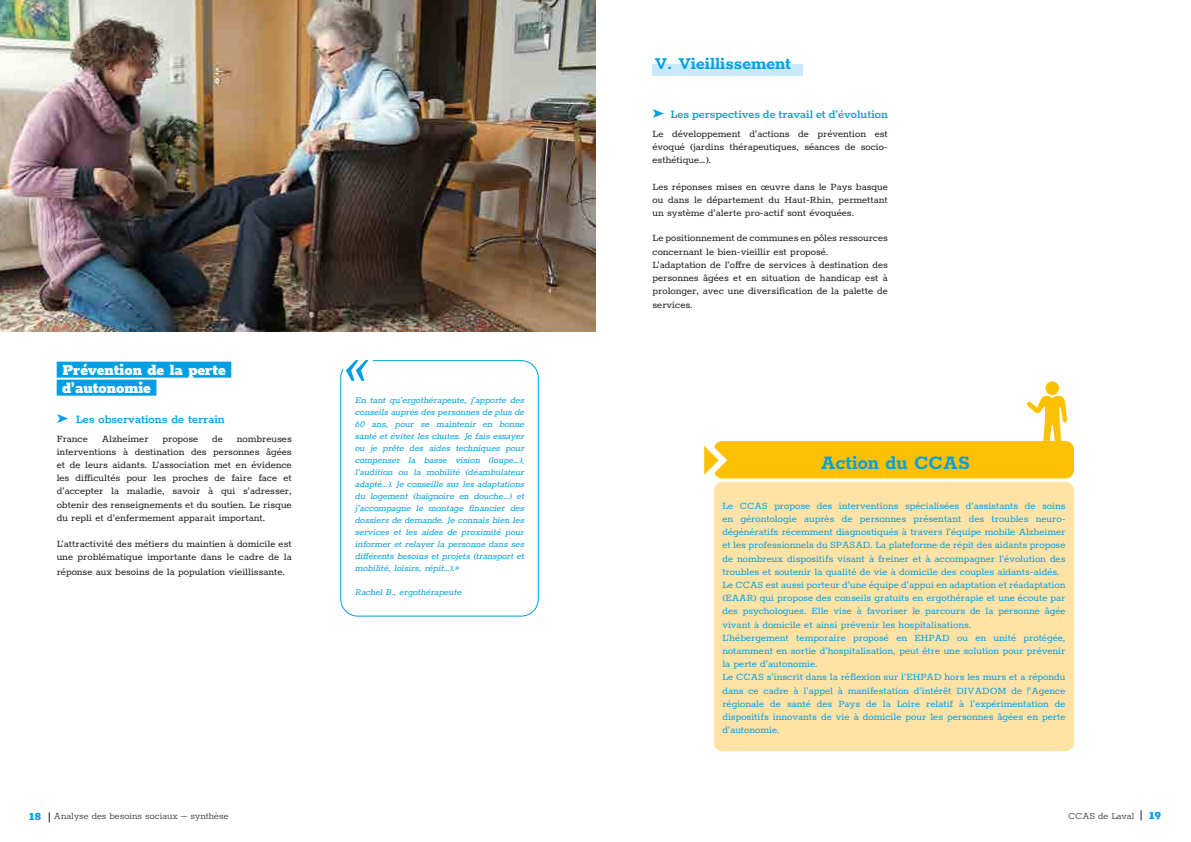
<style>
.page{position:relative;width:1191px;height:842px;background:#fff}
.page>*{position:absolute;margin:0;border:0;box-sizing:border-box;transform-origin:0 0}
.t1{font:italic 53.2px "Rokkitt";color:#009fe3}
.t2{font:700 22px "Rokkitt";color:#009fe3;scale:.95 1}
.t3{font:700 19.1px "Rokkitt";color:#009fe3}
.t4{font:900 17px/18px "Rokkitt";color:#fff}
.t5{font:600 13px "Rokkitt";color:#009fe3}
.t6{font:11px/13.2px "Rokkitt";color:#009fe3}
.t7{font:11px/13.2px "Rokkitt";color:#1d1d1b;text-align:justify}
.t8{font:300 10.5px "Rokkitt";color:#1d1d1b}
.t9{font:italic 10px/12px "Rokkitt";color:#009fe3;text-align:justify}
.s1{font-weight:900;font-size:12px;color:#009fe3}
</style>
<div class="page">
<div style="left:57px;top:362px;width:174px;height:16px;background:#009fe3"></div>
<div style="left:57px;top:380px;width:99px;height:16px;background:#009fe3"></div>
<img style="left:0;top:0;width:595px;height:332px">
<div style="left:340px;top:360px;width:199px;height:257px;border:1px solid #009fe3;border-radius:17px"></div>
<div style="left:343px;top:351px;width:29px;height:35px;background:#fff"></div>
<div style="left:652px;top:64px;width:150px;height:12px;background:#c9e9fb"></div>
<div style="left:714px;top:482px;width:360px;height:269px;background:#ffe3a6;border-radius:9px"></div>
<div style="left:714px;top:441px;width:360px;height:37px;background:#fcc102;border-radius:9px"></div>
<div style="left:1045px;top:381px;width:14px;height:14px;background:#fcc102;border-radius:50%"></div>
<svg style="left:1026px;top:396px;width:41px;height:46px"></svg>
<svg style="left:704px;top:441px;width:27px;height:46px"></svg>
<h3 class="t3" style="left:655px;top:51px;width:138px">V. Vieillissement</h3>
<h3 class="t4" style="left:62px;top:359px;width:165px">Prévention de la perte d’autonomie</h3>
<p class="t5" style="left:57px;top:410px;width:170px">➤ Les observations de terrain</p>
<p class="t7" style="left:57px;top:431px;width:33px">France</p>
<p class="t7" style="left:102px;top:431px;width:48px">Alzheimer</p>
<p class="t7" style="left:162px;top:431px;width:37px">propose</p>
<p class="t7" style="left:212px;top:431px;width:12px">de</p>
<p class="t7" style="left:57px;top:431px;width:236px;text-indent:180px">nombreuses interventions à destination des personnes âgées et de leurs aidants. L’association met en évidence les difficultés pour les proches de faire face et d’accepter la maladie, savoir à qui s’adresser, obtenir des renseignements et du soutien. Le risque du repli et d’enfermement apparait important.</p>
<p class="t7" style="left:57px;top:537px;width:236px">L’attractivité des métiers du maintien à domicile est une problématique importante dans le cadre de la</p>
<p class="t7" style="left:57px;top:564px;width:230px">réponse aux besoins de la population vieillissante.</p>
<h1 class="t1" style="left:342px;top:335px;width:37px">«</h1>
<p class="t9" style="left:355px;top:393px;width:173px">En tant qu’ergothérapeute, j’apporte des conseils auprès des personnes de plus de 60 ans, pour se maintenir en bonne santé et éviter les chutes. Je fais essayer ou je prête des aides techniques pour compenser la basse vision (loupe…), l’audition ou la mobilité (déambulateur adapté…). Je conseille sur les adaptations du logement (baignoire en douche…) et j’accompagne le montage financier des dossiers de demande. Je connais bien les services et les aides de proximité pour informer et relayer la personne dans ses différents besoins et projets (transport et mobilité, loisirs, répit…).»</p>
<p class="t9" style="left:355px;top:585px;width:110px">Rachel B., ergothérapeute</p>
<p class="t5" style="left:652px;top:106px;width:237px">➤ Les perspectives de travail et d’évolution</p>
<p class="t7" style="left:652px;top:127px;width:237px">Le développement d’actions de prévention est évoqué (jardins thérapeutiques, séances de socio&shy;esthétique…).</p>
<p class="t7" style="left:652px;top:179px;width:237px">Les réponses mises en œuvre dans le Pays basque ou dans le département du Haut-Rhin, permettant un système d’alerte pro-actif sont évoquées.</p>
<p class="t7" style="left:652px;top:231px;width:237px;text-align:left">Le positionnement de communes en pôles ressources concernant le bien-vieillir est proposé.<br>L’adaptation de l’offre de services à destination des personnes âgées et en situation de handicap est à prolonger, avec une diversification de la palette de services.</p>
<h2 class="t2" style="left:821px;top:448px;width:158px">Action du CCAS</h2>
<p class="t6" style="left:722px;top:498px;width:345px">Le CCAS propose des interventions spécialisées d’assistants de soins en gérontologie auprès de personnes présentant des troubles neuro&shy;dégénératifs récemment diagnostiqués à travers l’équipe mobile Alzheimer et les professionnels du SPASAD. La plateforme de répit des aidants propose de nombreux dispositifs visant à freiner et à accompagner l’évolution des troubles et soutenir la qualité de vie à domicile des couples aidants-aidés.<br>Le CCAS est aussi porteur d’une équipe d’appui en adaptation et réadaptation (EAAR) qui propose des conseils gratuits en ergothérapie et une écoute par des psychologues. Elle vise à favoriser le parcours de la personne âgée vivant à domicile et ainsi prévenir les hospitalisations.<br>L’hébergement temporaire proposé en EHPAD ou en unité protégée, notamment en sortie d’hospitalisation, peut être une solution pour prévenir la perte d’autonomie.<br>Le CCAS s’inscrit dans la réflexion sur l’EHPAD hors les murs et a répondu dans ce cadre à l’appel à manifestation d’intérêt DIVADOM de !’Agence régionale de santé des Pays de la Loire relatif à l’expérimentation de dispositifs innovants de vie à domicile pour les personnes âgées en perte d’autonomie.</p>
<p class="t8" style="left:29px;top:809px;width:201px"><span class="s1">18</span> Analyse des besoins sociaux – synthèse</p>
<p class="t8" style="left:1068px;top:809px;width:95px">CCAS de Laval <span class="s1">19</span></p>
</div>
